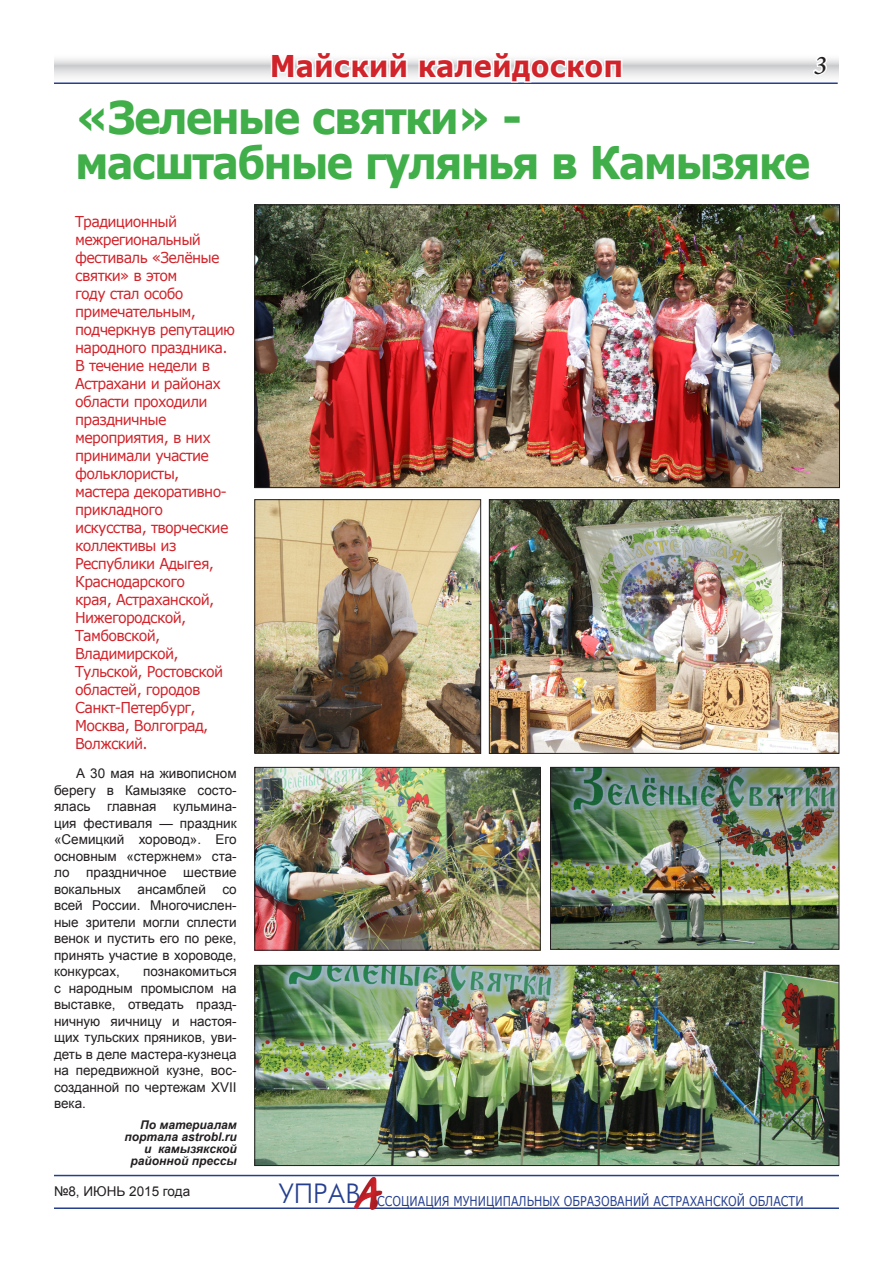
<style>
.page{position:relative;width:893px;height:1263px;background:#fff}
.page>*{position:absolute;margin:0;border:0;box-sizing:border-box;transform-origin:0 0}
.t1{font:700 45px/45px "Verdana";letter-spacing:-.05em;color:#40ae49;scale:.9 1}
.t2{font:44.7px "Tagir CTT";color:#d1232a}
.t3{font:700 30px "Verdana";color:#d1232a;scale:.91 1}
.t4{font:italic 500 27px "Minion Pro";color:#231f20}
.t5{font:15px/18px "Verdana";letter-spacing:-.05em;color:#d1232a;scale:.95 1}
.t6{font:13.5px/16.5px "Arial";color:#231f20;text-align:justify}
.t7{font:13.5px "Verdana";color:#253f8e;scale:.82 1}
.t8{font:italic 700 12px/12px "Arial";color:#231f20;text-align:right}
</style>
<div class="page">
<hr style="left:54px;top:1175px;width:785px;height:1px;background:#253f8e">
<svg style="left:54px;top:59px;width:785px;height:25px"></svg>
<svg style="left:811px;top:59px;width:18px;height:18px"></svg>
<hr style="left:54px;top:1207px;width:785px;height:2px;background:#253f8e">
<div style="left:346px;top:1165px;width:58px;height:63px;background:#231f20;opacity:.5"></div>
<svg style="left:269px;top:59px;width:140px;height:22px"></svg>
<svg style="left:417px;top:59px;width:207px;height:25px"></svg>
<img style="left:491px;top:501px;width:346px;height:250px">
<div style="left:489px;top:499px;width:350px;height:254px;border:1px solid #231f20"></div>
<img style="left:257px;top:501px;width:222px;height:250px">
<div style="left:255px;top:499px;width:226px;height:254px;border:1px solid #231f20"></div>
<img style="left:257px;top:207px;width:581px;height:279px">
<div style="left:255px;top:205px;width:585px;height:283px;border:1px solid #231f20"></div>
<img style="left:552px;top:769px;width:285px;height:178px">
<div style="left:550px;top:767px;width:289px;height:182px;border:1px solid #231f20"></div>
<img style="left:257px;top:769px;width:281px;height:179px">
<div style="left:255px;top:767px;width:285px;height:183px;border:1px solid #231f20"></div>
<img style="left:257px;top:967px;width:580px;height:197px">
<div style="left:255px;top:965px;width:584px;height:201px;border:1px solid #231f20"></div>
<h3 class="t3" style="left:270px;top:47px;width:390px">Майский калейдоскоп</h3>
<h1 class="t1" style="left:75px;top:94px;width:819px">«Зеленые святки» - масштабные гулянья в Камызяке</h1>
<p class="t5" style="left:75px;top:212px;width:170px">Традиционный межрегиональный фестиваль «Зелёные святки» в этом<br>году стал особо примечательным, подчеркнув репутацию народного праздника.<br>В течение недели в<br>Астрахани и районах области проходили праздничные мероприятия, в них принимали участие фольклористы, мастера декоративно&shy;прикладного искусства, творческие коллективы из<br>Республики Адыгея,<br>Краснодарского<br>края, Астраханской,<br>Н ижегородской,<br>Тамбовской,<br>Владимирской,<br>Тульской, Ростовской областей, городов<br>Санкт-П етербург,<br>М осква, Волгоград,<br>Волжский.</p>
<p class="t6" style="left:54px;top:765px;width:184px;text-indent:22px">А 30 мая на живописном берегу в Камызяке состо&shy;ялась главная кульмина&shy;ция фестиваля — праздник «Семицкий хоровод». Его основным «стержнем» ста&shy;ло праздничное шествие вокальных ансамблей со всей России. Многочислен&shy;ные зрители могли сплести венок и пустить его по реке, принять участие в хороводе, конкурсах,</p>
<h3 class="t4" style="left:814px;top:46px;width:14px">3</h3>
<p class="t6" style="left:54px;top:963px;width:184px;text-indent:89px">познакомиться с народным промыслом на выставке, отведать празд&shy;ничную яичницу и настоя&shy;щих тульских пряников, уви&shy;деть в деле мастера-кузнеца на передвижной кузне, вос&shy;созданной по чертежам XVII века.</p>
<p class="t8" style="left:124px;top:1119px;width:114px">По материалам портала astrobl.ru и камызякской районной прессы</p>
<p class="t6" style="left:54px;top:1183px;width:138px">№8, июнь 2015 года</p>
<h2 class="t2" style="left:354px;top:1166px;width:26px">А</h2>
<p class="t7" style="left:279px;top:1192px;width:642px"><sup>УПРАВ</sup> ссоциация муниципальных образований Астраханской области</p>
</div>
